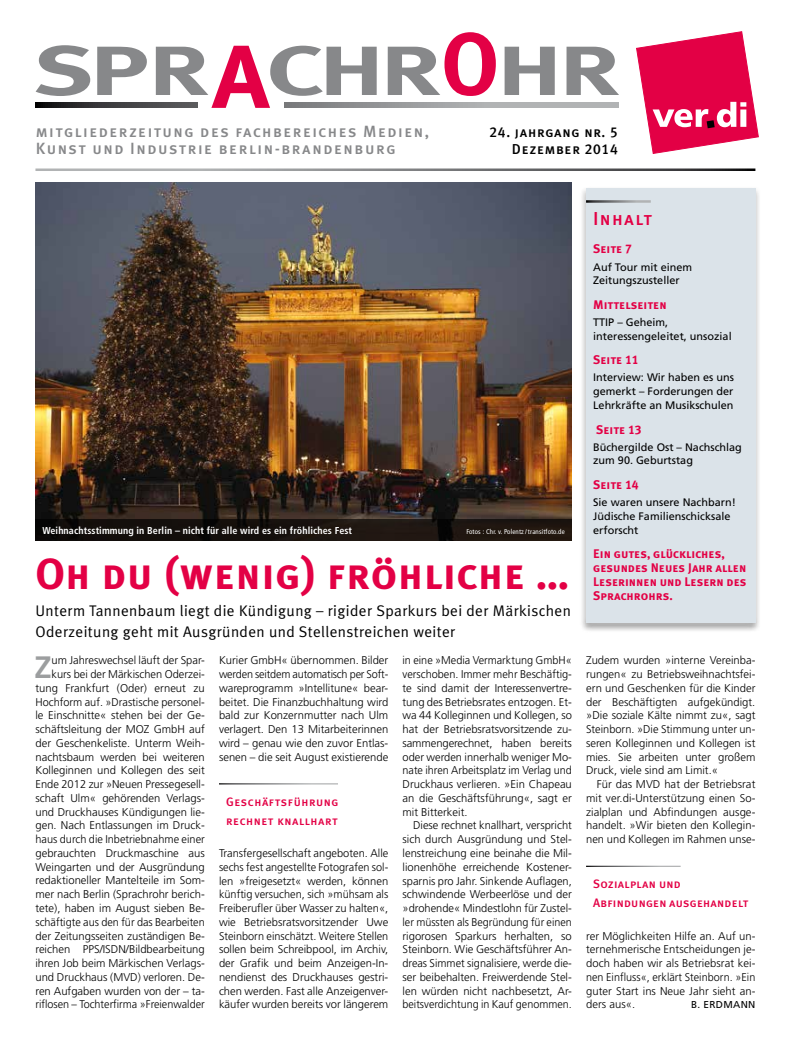
<style>
.page{position:relative;width:798px;height:1046px;background:#fff}
.page>*{position:absolute;margin:0;border:0;box-sizing:border-box;transform-origin:0 0}
.t1{font:700 69.5px "Meta Plus";letter-spacing:-.055em;color:#87888a;scale:1.5 1}
.t2{font:43.75px "Meta Plus Bold Caps";letter-spacing:.01em;color:#e30045}
.t3{font:700 31px "Frutiger";color:#9c9e9f}
.t4{font:18.75px "Meta Plus Medium Caps";letter-spacing:.07em;color:#e30045}
.t5{font:16.25px "Meta Plus Medium Caps";letter-spacing:.09em;color:#87888a}
.t6{font:15.38px/21.2px "Meta Plus Normal";letter-spacing:.025em;color:#000}
.t7{font:14.38px "Meta Plus Medium Caps";letter-spacing:.05em;color:#000}
.t8{font:12.5px/13.8px "Meta Plus Bold Caps";color:#e30045}
.t9{font:12.25px/18.8px "Meta Plus Medium Caps";letter-spacing:.02em;color:#e30045}
.t10{font:12.25px/18.8px "Meta Plus Medium Caps";letter-spacing:.045em;color:#e30045}
.t11{font:300 11.25px/13.8px "Frutiger";color:#000;text-align:justify}
.t12{font:10.88px/13.8px "Frutiger";color:#000}
.t13{font:700 condensed 10px "Frutiger";letter-spacing:.01em;color:#fff}
.t14{font:10px "Frutiger";letter-spacing:.03em;color:#000}
.t15{font:condensed 6.88px "Frutiger";letter-spacing:.02em;color:#fff}
.s1{font-size:89.12px;color:#e30045}
</style>
<div class="page">
<svg style="left:36px;top:102px;width:581px;height:5px;background:#7e7f81"></svg>
<div style="left:198px;top:100px;width:85px;height:10px;background:#fff"></div>
<svg style="left:636px;top:31px;width:122px;height:123px"></svg>
<img style="left:35px;top:183px;width:536px;height:336px">
<div style="left:577px;top:180px;width:186px;height:451px;background:#fff;opacity:.75"></div>
<div style="left:586px;top:188px;width:169px;height:435px;background:#dbe3e9"></div>
<hr style="left:586px;top:200px;width:64px;height:3px;background:#fff">
<svg style="left:35px;top:519px;width:536px;height:21px;background:#17110d"></svg>
<h1 class="t1" style="left:34px;top:31px;width:393px">SPR<span class="s1">A</span>CHR<span class="s1">O</span>HR</h1>
<h3 class="t5" style="left:36px;top:121px;width:394px">mitgliederzeitung des fachbereiches Medien,</h3>
<p class="t7" style="left:489px;top:123px;width:130px">24. jahrgang nr. 5</p>
<h3 class="t5" style="left:36px;top:139px;width:361px">Kunst und Industrie berlin-brandenburg</h3>
<p class="t7" style="left:511px;top:141px;width:107px">Dezember 2014</p>
<p class="t13" style="left:43px;top:524px;width:311px">Weihnachtsstimmung in Berlin – nicht für alle wird es ein fröhliches Fest</p>
<p class="t15" style="left:466px;top:527px;width:100px">Fotos : Chr. v. Polentz/ transitfoto.de</p>
<h2 class="t2" style="left:35px;top:548px;width:534px">Oh du (wenig) fröhliche …</h2>
<h3 class="t6" style="left:35px;top:599px;width:537px">Unterm Tannenbaum liegt die Kündigung – rigider Sparkurs bei der Märkischen<br>Oderzeitung geht mit Ausgründen und Stellenstreichen weiter</h3>
<p class="t11" style="left:35px;top:653px;width:171px;text-align:right">um Jahreswechsel läuft der Spar&shy;kurs bei der Märkischen Oderzei&shy;tung Frankfurt (Oder) erneut zu Hochform auf. »Drastische personel&shy;le Einschnitte« stehen bei der Ge&shy;schäftsleitung der MOZ GmbH auf der Geschenkeliste. Unterm Weih&shy;nachtsbaum werden bei weiteren Kolleginnen und Kollegen des seit Ende 2012 zur »Neuen Pressegesell&shy;schaft Ulm« gehörenden Verlags&shy;und Druckhauses Kündigungen lie&shy;gen. Nach Entlassungen im Druck&shy;haus durch die Inbetriebnahme einer gebrauchten Druckmaschine aus Weingarten und der Ausgründung redaktioneller Mantelteile im Som&shy;mer nach Berlin (Sprachrohr berich&shy;tete), haben im August sieben Be&shy;schäftigte aus den für das Bearbeiten der Zeitungsseiten zuständigen Be&shy;reichen PPS/ISDN/Bildbearbeitung ihren Job beim Märkischen Verlags&shy;und Druckhaus (MVD) verloren. De&shy;ren Aufgaben wurden von der – ta&shy;riflosen – Tochterfirma »Freienwalder</p>
<p class="t11" style="left:219px;top:653px;width:171px">Kurier GmbH« übernommen. Bilder werden seitdem automatisch per Soft&shy;wareprogramm »Intellitune« bear&shy;beitet. Die Finanzbuchhaltung wird bald zur Konzernmutter nach Ulm verlagert. Den 13 Mitarbeiterinnen wird – genau wie den zuvor Entlas&shy;senen – die seit August existierende</p>
<h3 class="t3" style="left:34px;top:649px;width:19px">Z</h3>
<p class="t10" style="left:226px;top:791px;width:114px">Geschäftsführung rechnet knallhart</p>
<p class="t11" style="left:219px;top:846px;width:171px">Transfergesellschaft angeboten. Alle sechs fest angestellte Fotografen sol&shy;len »freigesetzt« werden, können künftig versuchen, sich »mühsam als Freiberufler über Wasser zu halten«, wie Betriebsratsvorsitzender Uwe Steinborn einschätzt. Weitere Stellen sollen beim Schreibpool, im Archiv, der Grafik und beim Anzeigen-In&shy;nendienst des Druckhauses gestri&shy;chen werden. Fast alle Anzeigenver&shy;käufer wurden bereits vor längerem</p>
<p class="t11" style="left:402px;top:653px;width:171px">in eine »Media Vermarktung GmbH« verschoben. Immer mehr Beschäftig&shy;te sind damit der Interessenvertre&shy;tung des Betriebsrates entzogen. Et&shy;wa 44 Kolleginnen und Kollegen, so hat der Betriebsratsvorsitzende zu&shy;sammengerechnet, haben bereits oder werden innerhalb weniger Mo&shy;nate ihren Arbeitsplatz im Verlag und Druckhaus verlieren. »Ein Chapeau an die Geschäftsführung«, sagt er mit Bitterkeit.</p>
<p class="t11" style="left:402px;top:818px;width:171px;text-indent:11px">Diese rechnet knallhart, verspricht sich durch Ausgründung und Stel&shy;lenstreichung eine beinahe die Mil&shy;lionenhöhe erreichende Kostener&shy;sparnis pro Jahr. Sinkende Auflagen, schwindende Werbeerlöse und der »drohende« Mindestlohn für Zustel&shy;ler müssten als Begründung für einen rigorosen Sparkurs herhalten, so Steinborn. Wie Geschäftsführer An&shy;dreas Simmet signalisiere, werde die&shy;ser beibehalten. Freiwerdende Stel&shy;len würden nicht nachbesetzt, Ar&shy;beitsverdichtung in Kauf genommen.</p>
<h3 class="t4" style="left:593px;top:208px;width:60px">Inhalt</h3>
<p class="t8" style="left:593px;top:242px;width:40px">Seite 7</p>
<p class="t12" style="left:593px;top:260px;width:100px">Auf Tour mit einem<br>Zeitungszusteller</p>
<p class="t8" style="left:593px;top:297px;width:75px">Mittelseiten</p>
<p class="t12" style="left:593px;top:315px;width:140px">TTIP – Geheim, interessengeleitet, unsozial</p>
<p class="t8" style="left:593px;top:353px;width:47px">Seite 11</p>
<p class="t12" style="left:593px;top:370px;width:142px;text-align:justify">Interview: Wir haben es uns gemerkt – Forderungen der Lehrkräfte an M usikschulen</p>
<p class="t8" style="left:596px;top:422px;width:47px">Seite 13</p>
<p class="t12" style="left:593px;top:440px;width:150px">Büchergilde Ost – Nachschlag zum 90. Geburtstag</p>
<p class="t8" style="left:593px;top:477px;width:47px">Seite 14</p>
<p class="t12" style="left:593px;top:495px;width:144px">Sie waren unsere Nachbarn!<br>Jüdische Familienschicksale erforscht</p>
<p class="t8" style="left:593px;top:547px;width:155px">Ein gutes, glückliches, gesundes Neues Jahr allen<br>Leserinnen und Lesern des<br>Sprachrohrs.</p>
<p class="t11" style="left:586px;top:653px;width:171px">Zudem wurden »interne Vereinba&shy;rungen« zu Betriebsweihnachtsfei&shy;ern und Geschenken für die Kinder der Beschäftigten aufgekündigt. »Die soziale Kälte nimmt zu«, sagt Steinborn. »Die Stimmung unter un&shy;seren Kolleginnen und Kollegen ist mies. Sie arbeiten unter großem Druck, viele sind am Limit.«</p>
<p class="t11" style="left:586px;top:777px;width:171px;text-indent:11px">Für das MVD hat der Betriebsrat mit ver.di-Unterstützung einen So&shy;zialplan und Abfindungen ausge&shy;handelt. »Wir bieten den Kollegin&shy;nen und Kollegen im Rahmen unse-</p>
<p class="t9" style="left:593px;top:874px;width:157px">Sozialplan und<br>Abfindungen ausgehandelt</p>
<p class="t11" style="left:586px;top:928px;width:171px">rer Möglichkeiten Hilfe an. Auf un&shy;ternehmerische Entscheidungen je&shy;doch haben wir als Betriebsrat kei&shy;nen Einfluss«, erklärt Steinborn. »Ein guter Start ins Neue Jahr sieht an&shy;ders aus«.</p>
<p class="t14" style="left:690px;top:998px;width:66px">B. Erdmann</p>
</div>
